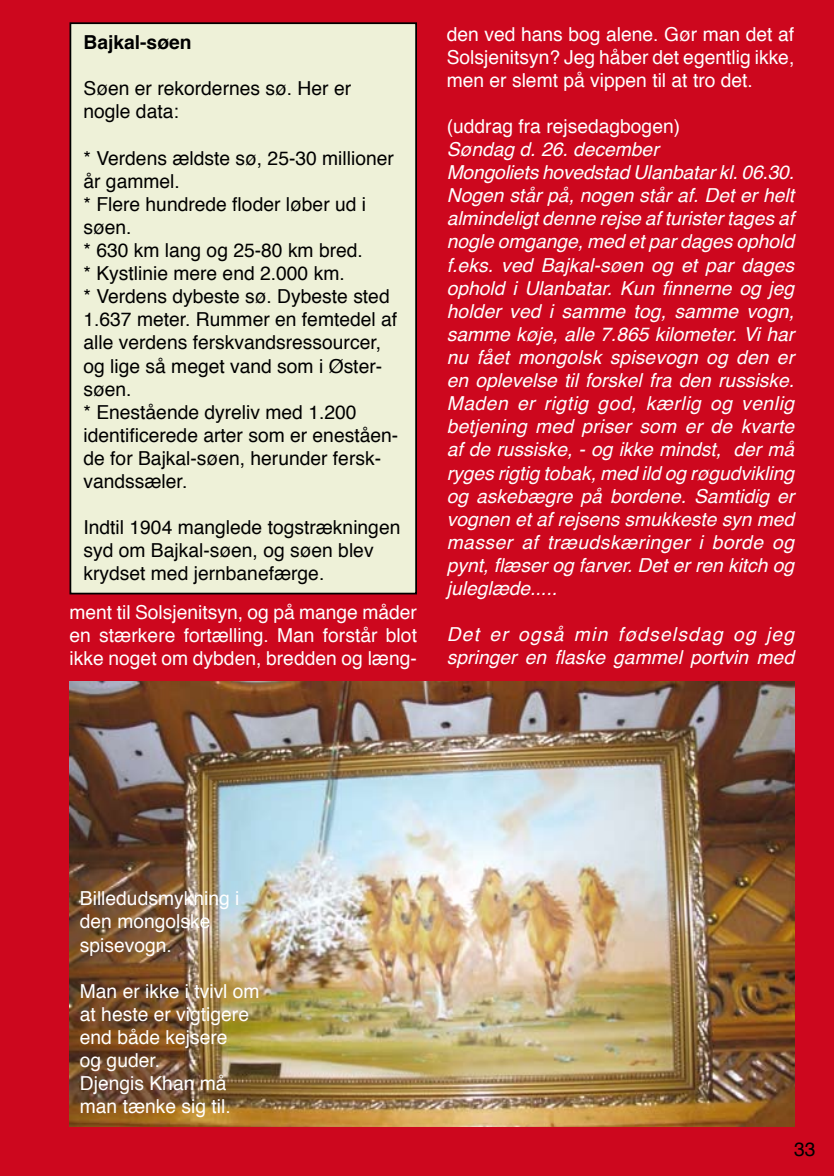
<style>
.page{position:relative;width:834px;height:1176px;background:#fff}
.page>*{position:absolute;margin:0;border:0;box-sizing:border-box;transform-origin:0 0}
.t1{font:21px "Tahoma";color:#000}
.t2{font:italic 19.25px/23.1px "Helvetica";color:#fff}
.t3{font:19.25px/23.1px "Helvetica";color:#000}
.t4{font:19.25px/23.1px "Helvetica";color:#fff;text-align:justify}
.t5{font:700 19.25px "Helvetica";color:#000}
</style>
<div class="page">
<div style="left:0;top:0;width:833px;height:1176px;background:#cd071e"></div>
<div style="left:69px;top:22px;width:348px;height:573px;background:#eef1d8"></div>
<img style="left:69px;top:681px;width:725px;height:445px">
<p class="t5" style="left:83px;top:27px;width:110px">Bajkal-søen</p>
<p class="t3" style="left:83px;top:77px;width:269px">Søen er rekordernes sø. Her er nogle data:</p>
<p class="t3" style="left:83px;top:147px;width:316px">* Verdens ældste sø, 25-30 millioner år gammel.<br>* Flere hundrede floder løber ud i søen.<br>* 630 km lang og 25-80 km bred.<br>* Kystlinie mere end 2.000 km.<br>* Verdens dybeste sø. Dybeste sted<br>1.637 meter. Rummer en femtedel af alle verdens ferskvandsressourcer, og lige så meget vand som i Øster&shy;søen.<br>* Enestående dyreliv med 1.200 identificerede arter som er eneståen&shy;de for Bajkal-søen, herunder fersk&shy;vandssæler.</p>
<p class="t3" style="left:83px;top:516px;width:318px">Indtil 1904 manglede togstrækningen syd om Bajkal-søen, og søen blev krydset med jernbanefærge.</p>
<p class="t4" style="left:69px;top:601px;width:349px">ment til Solsjenitsyn, og på mange måder en stærkere fortælling. Man forstår blot ikke noget om dybden, bredden og læng-</p>
<p class="t4" style="left:446px;top:23px;width:349px">den ved hans bog alene. Gør man det af Solsjenitsyn? Jeg håber det egentlig ikke, men er slemt på vippen til at tro det.</p>
<p class="t4" style="left:446px;top:115px;width:235px">(uddrag fra rejsedagbogen)</p>
<p class="t2" style="left:446px;top:138px;width:349px">Søndag d. 26. december<br>Mongoliets hovedstad Ulanbatar kl. 06.30.<br>Nogen står på, nogen står af. Det er helt almindeligt denne rejse af turister tages af nogle omgange, med et par dages ophold f.eks. ved Bajkal-søen og et par dages ophold i Ulanbatar. Kun finnerne og jeg holder ved i samme tog, samme vogn, samme køje, alle 7.865 kilometer. Vi har nu fået mongolsk spisevogn og den er en oplevelse til forskel fra den russiske.<br>Maden er rigtig god, kærlig og venlig betjening med priser som er de kvarte af de russiske, - og ikke mindst, der må ryges rigtig tobak, med ild og røgudvikling og askebægre på bordene. Samtidig er vognen et af rejsens smukkeste syn med masser af træudskæringer i borde og pynt, flæser og farver. Det er ren kitch og juleglæde.....</p>
<p class="t2" style="left:446px;top:623px;width:349px">Det er også min fødselsdag og jeg springer en flaske gammel portvin med</p>
<p class="t4" style="left:80px;top:887px;width:161px;text-align:left">Billedudsmykning i den mongolske spisevogn.</p>
<p class="t4" style="left:80px;top:980px;width:181px;text-align:left">Man er ikke i tvivl om at heste er vigtigere end både kejsere<br>og guder.<br>Djengis Khan må man tænke sig til.</p>
<p class="t1" style="left:789px;top:1125px;width:24px">33</p>
<p class="t3" style="left:794px;top:1138px;width:23px">33</p>
</div>
